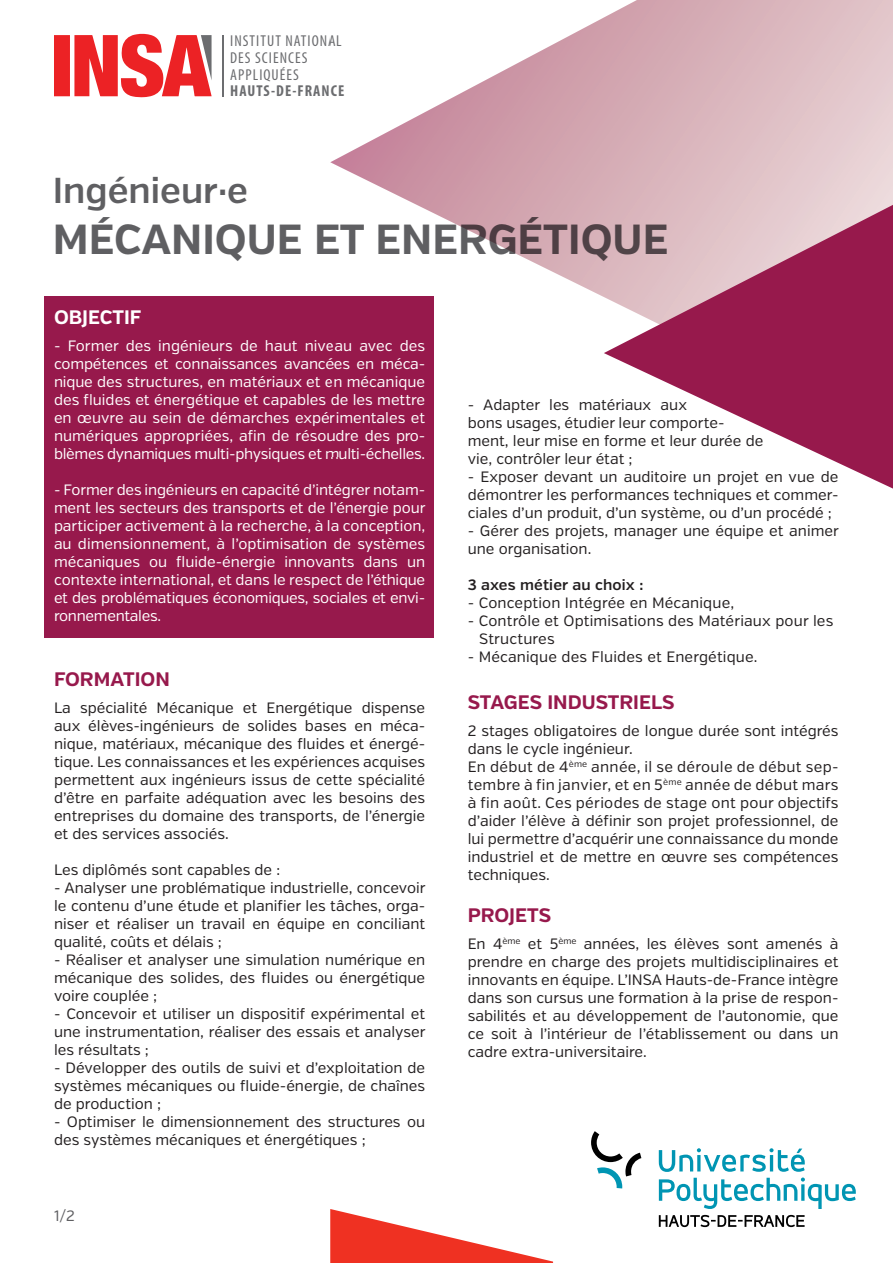
<style>
.page{position:relative;width:893px;height:1263px;background:#fff}
.page>*{position:absolute;margin:0;border:0;box-sizing:border-box;transform-origin:0 0}
.t1{font:700 42px "Verb";color:#5f5f62}
.t2{font:600 36px "Verb";color:#5f5f62}
.t3{font:700 19.5px "Verb";color:#97194c}
.t4{font:700 19.5px "Verb";color:#fff}
.t5{font:condensed 15.9px/16.8px "Myriad Pro";letter-spacing:.065em;color:#6c6d70}
.t6{font:15px/18px "Verb";color:#231f20;text-align:justify}
.t7{font:15px/18px "Verb";letter-spacing:-.02em;color:#fff;text-align:justify}
.t8{font:600 15px "Verb";letter-spacing:.01em;color:#231f20}
.t9{font:15px "Verb";color:#5f5f62}
.s1{font-weight:700}
</style>
<div class="page">
<div style="left:44px;top:297px;width:389px;height:341px;background:#97194c"></div>
<svg style="left:54px;top:34px;width:158px;height:63px"></svg>
<hr style="left:223px;top:35px;width:1px;height:61px;background:#6c6d70">
<svg style="left:591px;top:1131px;width:50px;height:57px"></svg>
<svg style="left:659px;top:1148px;width:197px;height:61px"></svg>
<svg style="left:659px;top:1215px;width:146px;height:12px"></svg>
<svg style="left:330px;top:0;width:563px;height:456px"></svg>
<svg style="left:604px;top:205px;width:289px;height:284px"></svg>
<svg style="left:330px;top:1209px;width:223px;height:54px"></svg>
<p class="t5" style="left:230px;top:32px;width:116px">INSTITUT NATIONAL<br>DES SCIENCES<br>APPLIQUÉES<br><span class="s1">HAUTS-DE-FRANCE</span></p>
<p class="t2" style="left:53px;top:168px;width:197px">Ingénieur.e</p>
<p class="t1" style="left:53px;top:214px;width:617px">MÉCANIQUE ET ENERGÉTIQUE</p>
<p class="t4" style="left:54px;top:305px;width:89px">OBJECTIF</p>
<p class="t7" style="left:54px;top:337px;width:373px">- Former des ingénieurs de haut niveau avec des compétences et connaissances avancées en méca&shy;nique des structures, en matériaux et en mécanique des fluides et énergétique et capables de les mettre en œuvre au sein de démarches expérimentales et numériques appropriées, afin de résoudre des pro&shy;blèmes dynamiques multi-physiques et multi-échelles.</p>
<p class="t7" style="left:54px;top:481px;width:373px">- Former des ingénieurs en capacité d’intégrer notam&shy;ment les secteurs des transports et de l’énergie pour participer activement à la recherche, à la conception, au dimensionnement, à l’optimisation de systèmes mécaniques ou fluide-énergie innovants dans un contexte international, et dans le respect de l’éthique et des problématiques économiques, sociales et envi&shy;ronnementales.</p>
<p class="t3" style="left:54px;top:667px;width:117px">FORMATION</p>
<p class="t6" style="left:54px;top:699px;width:373px">La spécialité Mécanique et Energétique dispense aux élèves-ingénieurs de solides bases en méca&shy;nique, matériaux, mécanique des fluides et énergé&shy;tique. Les connaissances et les expériences acquises permettent aux ingénieurs issus de cette spécialité d’être en parfaite adéquation avec les besoins des entreprises du domaine des transports, de l’énergie et des services associés.</p>
<p class="t6" style="left:54px;top:861px;width:228px">Les diplômés sont capables de :</p>
<p class="t6" style="left:54px;top:879px;width:373px">- Analyser une problématique industrielle, concevoir le contenu d’une étude et planifier les tâches, orga&shy;niser et réaliser un travail en équipe en conciliant qualité, coûts et délais ;</p>
<p class="t6" style="left:54px;top:951px;width:373px">- Réaliser et analyser une simulation numérique en mécanique des solides, des fluides ou énergétique voire couplée ;</p>
<p class="t6" style="left:54px;top:1005px;width:373px">- Concevoir et utiliser un dispositif expérimental et une instrumentation, réaliser des essais et analyser les résultats ;</p>
<p class="t6" style="left:54px;top:1059px;width:373px">- Développer des outils de suivi et d’exploitation de systèmes mécaniques ou fluide-énergie, de chaînes de production ;</p>
<p class="t6" style="left:54px;top:1113px;width:373px">- Optimiser le dimensionnement des structures ou des systèmes mécaniques et énergétiques ;</p>
<p class="t9" style="left:54px;top:1207px;width:22px">1/2</p>
<p class="t6" style="left:468px;top:396px;width:297px;text-align:left">- Adapter les matériaux aux<br>bons usages, étudier leur comporte&shy;ment, leur mise en forme et leur durée de vie, contrôler leur état ;</p>
<p class="t6" style="left:468px;top:468px;width:372px">- Exposer devant un auditoire un projet en vue de démontrer les performances techniques et commer&shy;ciales d’un produit, d’un système, ou d’un procédé ;</p>
<p class="t6" style="left:468px;top:522px;width:373px">- Gérer des projets, manager une équipe et animer une organisation.</p>
<p class="t8" style="left:468px;top:576px;width:177px">3 axes métier au choix :</p>
<p class="t6" style="left:468px;top:594px;width:268px">- Conception Intégrée en Mécanique,</p>
<p class="t6" style="left:468px;top:612px;width:367px">- Contrôle et Optimisations des Matériaux pour les</p>
<p class="t6" style="left:479px;top:630px;width:77px">Structures</p>
<p class="t6" style="left:468px;top:648px;width:291px">- Mécanique des Fluides et Energétique.</p>
<p class="t3" style="left:468px;top:690px;width:208px">STAGES INDUSTRIELS</p>
<p class="t6" style="left:468px;top:722px;width:372px">2 stages obligatoires de longue durée sont intégrés dans le cycle ingénieur.</p>
<p class="t6" style="left:468px;top:758px;width:372px">En début de 4<sup>ème</sup> année, il se déroule de début sep&shy;tembre à fin janvier, et en 5<sup>ème</sup> année de début mars à fin août. Ces périodes de stage ont pour objectifs d’aider l’élève à définir son projet professionnel, de lui permettre d’acquérir une connaissance du monde industriel et de mettre en œuvre ses compétences techniques.</p>
<p class="t3" style="left:468px;top:903px;width:85px">PROJETS</p>
<p class="t6" style="left:468px;top:935px;width:372px">En 4<sup>ème</sup> et 5<sup>ème</sup> années, les élèves sont amenés à prendre en charge des projets multidisciplinaires et innovants en équipe. L’INSA Hauts-de-France intègre dans son cursus une formation à la prise de respon&shy;sabilités et au développement de l’autonomie, que ce soit à l’intérieur de l’établissement ou dans un cadre extra-universitaire.</p>
</div>
